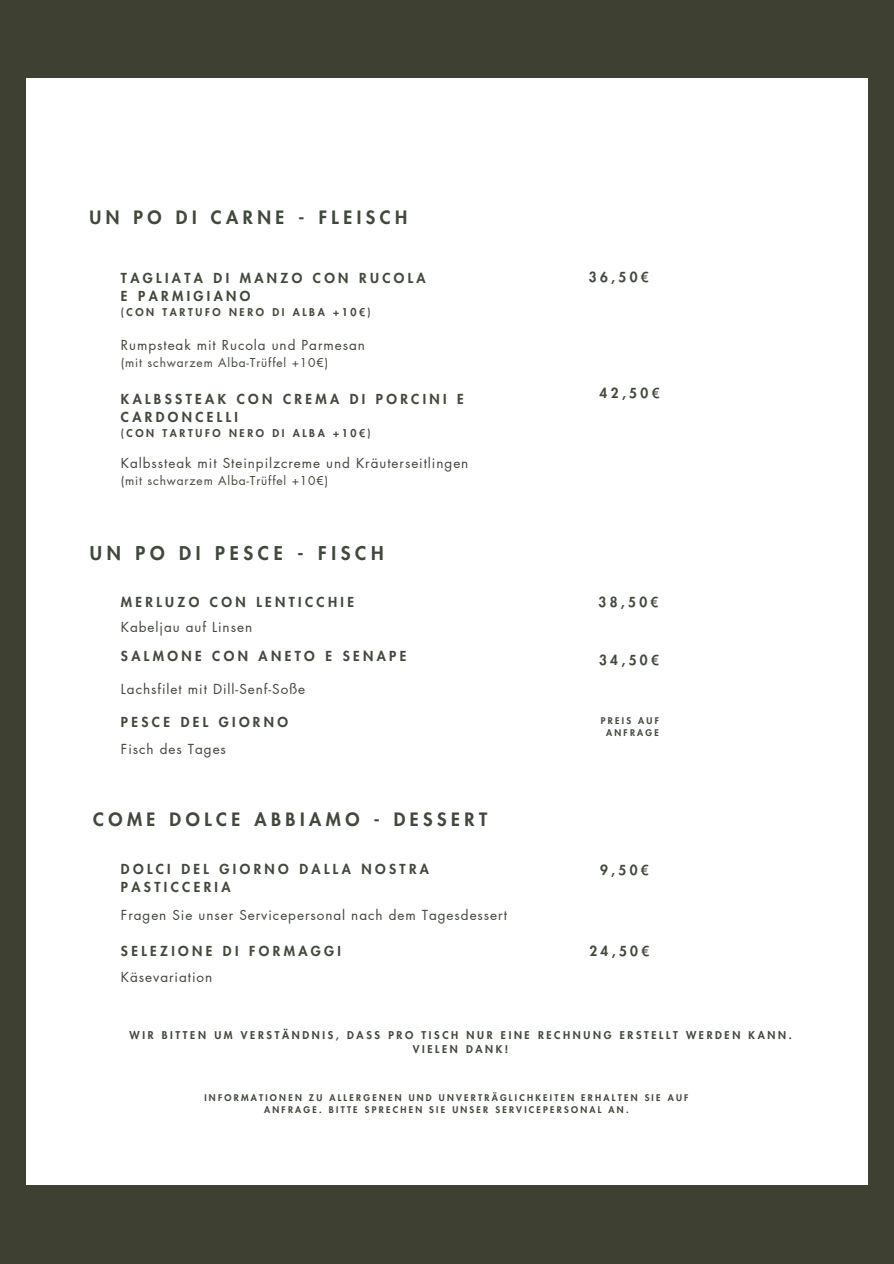
<style>
.page{position:relative;width:894px;height:1264px;background:#fff}
.page>*{position:absolute;margin:0;border:0;box-sizing:border-box;transform-origin:0 0}
.t1{font:800 18.6px "Futura LT Pro";letter-spacing:.25em;color:#41483c}
.t2{font:800 18px "Futura LT Pro";letter-spacing:.25em;color:#41483c}
.t3{font:800 13.5px/18.3px "Futura LT Pro";letter-spacing:.25em;color:#41483c}
.t4{font:13.5px "Futura LT Pro";letter-spacing:.07em;color:#41483c}
.t5{font:12px "Futura LT Pro";letter-spacing:.07em;color:#41483c}
.t6{font:800 10.5px/14px "Futura LT Pro";letter-spacing:.25em;color:#41483c;text-align:center}
.t7{font:800 9px/12px "Futura LT Pro";letter-spacing:.25em;color:#41483c;text-align:center}
</style>
<div class="page">
<div style="left:0;top:0;width:893px;height:1263px;background:#3e4031"></div>
<div style="left:26px;top:79px;width:841px;height:1105px;background:#fff"></div>
<p class="t2" style="left:89px;top:209px;width:319px">UN PO DI CARNE - FLEISCH</p>
<h1 class="t3" style="left:121px;top:269px;width:306px">TAGLIATA DI MANZO CON RUCOLA<br>E PARMIGIANO</h1>
<h1 class="t6" style="left:121px;top:306px;width:251px">(CON TARTUFO NERO DI ALBA +10€)</h1>
<h5 class="t4" style="left:121px;top:339px;width:245px">Rumpsteak mit Rucola und Parmesan</h5>
<h5 class="t5" style="left:121px;top:357px;width:209px">(mit schwarzem Alba-Trüffel +10€)</h5>
<h4 class="t3" style="left:121px;top:390px;width:344px">KALBSSTEAK CON CREMA DI PORCINI E<br>CARDONCELLI</h4>
<h4 class="t6" style="left:121px;top:426px;width:251px">(CON TARTUFO NERO DI ALBA +10€)</h4>
<h2 class="t4" style="left:121px;top:456px;width:349px">Kalbssteak mit Steinpilzcreme und Kräuterseitlingen</h2>
<h2 class="t5" style="left:121px;top:475px;width:209px">(mit schwarzem Alba-Trüffel +10€)</h2>
<h3 class="t1" style="left:90px;top:544px;width:295px">UN PO DI PESCE - FISCH</h3>
<h1 class="t3" style="left:121px;top:593px;width:234px">MERLUZO CON LENTICCHIE</h1>
<h2 class="t4" style="left:121px;top:620px;width:133px">Kabeljau auf Linsen</h2>
<h2 class="t3" style="left:121px;top:647px;width:287px">SALMONE CON ANETO E SENAPE</h2>
<h2 class="t4" style="left:121px;top:683px;width:186px">Lachsfilet mit Dill-Senf-Soße</h2>
<h2 class="t3" style="left:121px;top:713px;width:168px">PESCE DEL GIORNO</h2>
<h3 class="t4" style="left:121px;top:742px;width:107px">Fisch des Tages</h3>
<h2 class="t2" style="left:93px;top:811px;width:395px">COME DOLCE ABBIAMO - DESSERT</h2>
<h3 class="t3" style="left:121px;top:860px;width:309px">DOLCI DEL GIORNO DALLA NOSTRA<br>PASTICCERIA</h3>
<h2 class="t4" style="left:121px;top:909px;width:387px">Fragen Sie unser Servicepersonal nach dem Tagesdessert</h2>
<h2 class="t3" style="left:121px;top:942px;width:221px">SELEZIONE DI FORMAGGI</h2>
<h3 class="t4" style="left:121px;top:971px;width:93px">Käsevariation</h3>
<h2 class="t3" style="left:588px;top:268px;width:61px">36,50€</h2>
<h2 class="t3" style="left:599px;top:385px;width:61px">42,50€</h2>
<h3 class="t3" style="left:598px;top:593px;width:61px">38,50€</h3>
<h5 class="t3" style="left:599px;top:652px;width:61px">34,50€</h5>
<h2 class="t7" style="left:600px;top:714px;width:59px">PREIS AUF<br>ANFRAGE</h2>
<h3 class="t3" style="left:600px;top:861px;width:50px">9,50€</h3>
<h2 class="t3" style="left:589px;top:942px;width:61px">24,50€</h2>
<h1 class="t6" style="left:129px;top:1028px;width:663px">WIR BITTEN UM VERSTÄNDNIS, DASS PRO TISCH NUR EINE RECHNUNG ERSTELLT WERDEN KANN.<br>VIELEN DANK!</h1>
<p class="t7" style="left:204px;top:1091px;width:485px">INFORMATIONEN ZU ALLERGENEN UND UNVERTRÄGLICHKEITEN ERHALTEN SIE AUF<br>ANFRAGE. BITTE SPRECHEN SIE UNSER SERVICEPERSONAL AN.</p>
</div>
